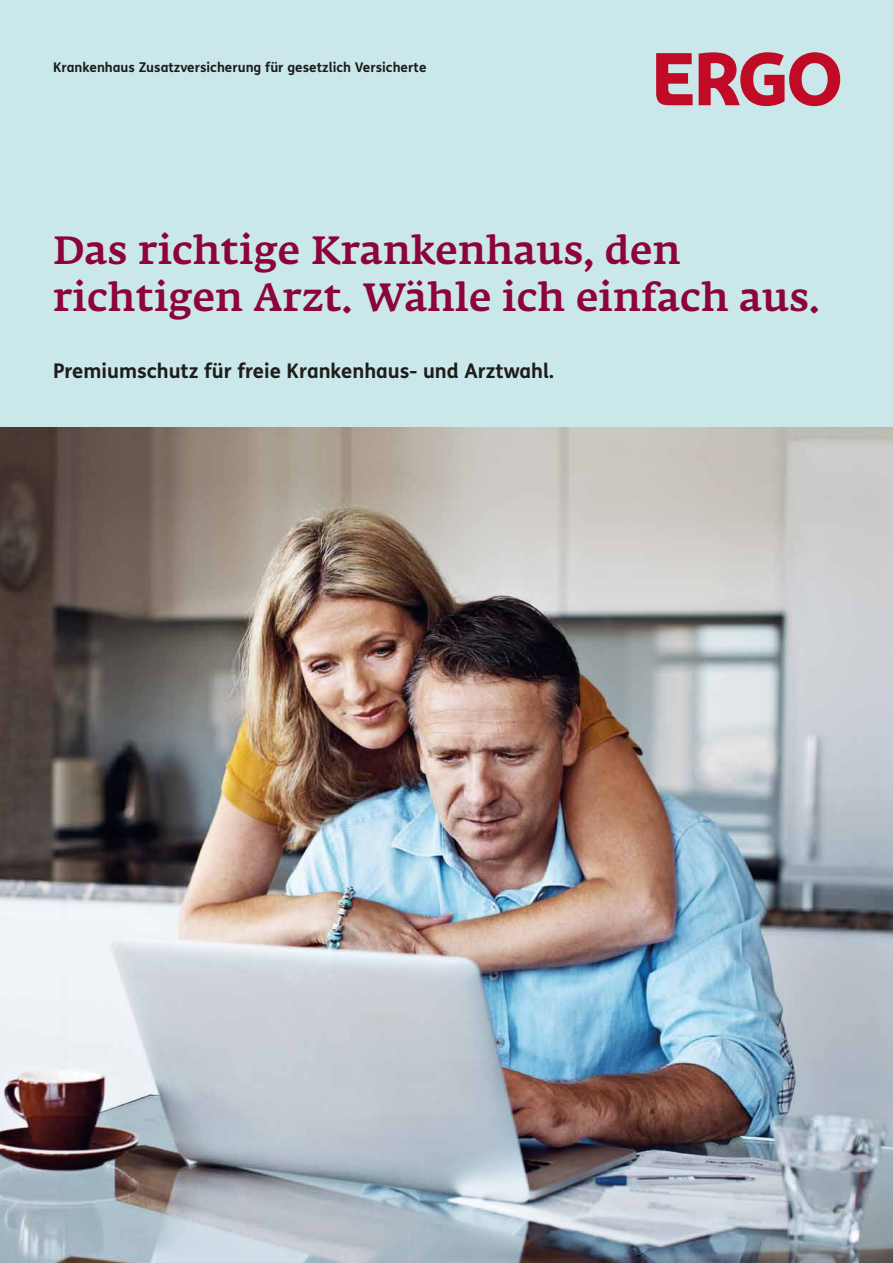
<style>
.page{position:relative;width:893px;height:1263px;background:#fff}
.page>*{position:absolute;margin:0;border:0;box-sizing:border-box;transform-origin:0 0}
.t1{font:500 39px/47.8px "Fedra Serif A Pro";letter-spacing:.01em;color:#8c0439}
.t2{font:700 20.25px "FS Me";color:#1d1d1b}
.t3{font:700 13.5px "FS Me";color:#1d1d1b}
</style>
<div class="page">
<img style="left:0;top:426px;width:893px;height:837px">
<div style="left:0;top:0;width:893px;height:426px;background:#cae7ea"></div>
<svg style="left:699px;top:52px;width:141px;height:54px"></svg>
<svg style="left:656px;top:53px;width:37px;height:52px"></svg>
<p class="t3" style="left:53px;top:62px;width:375px">Krankenhaus Zusatzversicherung für gesetzlich Versicherte</p>
<p class="t1" style="left:53px;top:229px;width:768px">Das richtige Krankenhaus, den richtigen Arzt. Wähle ich einfach aus.</p>
<p class="t2" style="left:53px;top:363px;width:502px">Premiumschutz für freie Krankenhaus- und Arztwahl.</p>
</div>
